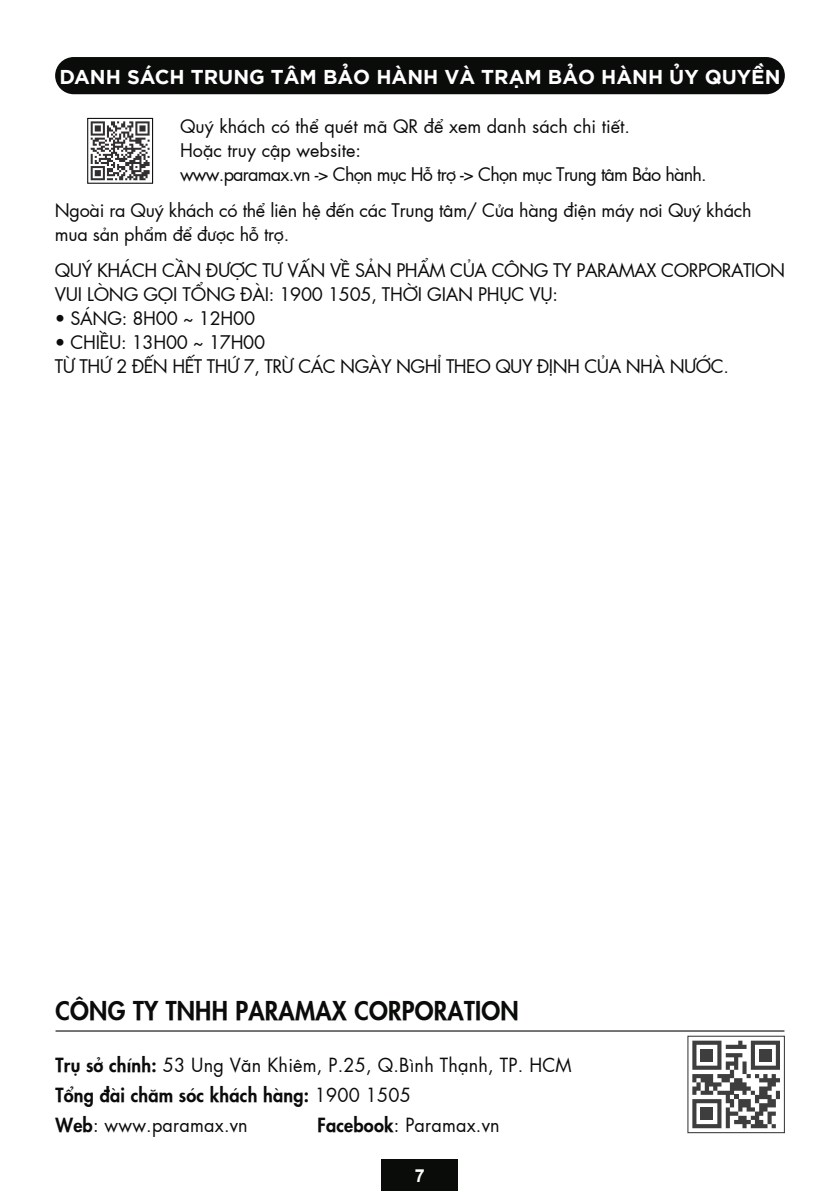
<style>
.page{position:relative;width:840px;height:1191px;background:#fff}
.page>*{position:absolute;margin:0;border:0;box-sizing:border-box;transform-origin:0 0}
.t1{font:800 25px "SFU Futura";letter-spacing:.01em;color:#0a0c0a;scale:.96 1}
.t2{font:700 20px "SVN Gotham";color:#fff}
.t3{font:18.6px/30px "SFU Futura";letter-spacing:.01em;color:#0a0c0a;scale:.96 1}
.t4{font:18px/24px "SFU Futura";letter-spacing:-.015em;color:#0b0c0b}
.t5{font:700 18px "Arial";color:#fff}
.s1{font-weight:800}
</style>
<div class="page">
<div style="left:382px;top:1159px;width:76px;height:32px;background:#0a0c0a"></div>
<svg style="left:692px;top:1040px;width:87px;height:88px"></svg>
<div style="left:700px;top:1049px;width:12px;height:12px;background:#3e3e3f"></div>
<div style="left:758px;top:1049px;width:13px;height:12px;background:#3e3e3f"></div>
<div style="left:700px;top:1107px;width:12px;height:12px;background:#3e3e3f"></div>
<div style="left:687px;top:1035px;width:97px;height:98px;border:1px solid #3e3e3f"></div>
<hr style="left:55px;top:1030px;width:729px;height:1px;background:#3e3e3f">
<div style="left:55px;top:57px;width:729px;height:37px;background:#0a0c0a;border-radius:19px"></div>
<div style="left:87px;top:118px;width:66px;height:66px;border:1px solid #0b0c0b"></div>
<svg style="left:91px;top:121px;width:58px;height:59px"></svg>
<p class="t2" style="left:59px;top:61px;width:722px">DANH SÁCH TRUNG TÂM BẢO HÀNH VÀ TRẠM BẢO HÀNH ỦY QUYỀN</p>
<p class="t4" style="left:180px;top:113px;width:528px">Quý khách có thể quét mã QR để xem danh sách chi tiết.<br>Hoặc truy cập website:<br>www.paramax.vn -&gt; Chọn mục Hỗ trợ -&gt; Chọn mục Trung tâm Bảo hành.</p>
<p class="t4" style="left:55px;top:197px;width:698px">Ngoài ra Quý khách có thể liên hệ đến các Trung tâm/ Cửa hàng điện máy nơi Quý khách mua sản phẩm để được hỗ trợ.</p>
<p class="t4" style="left:55px;top:257px;width:731px">QUÝ KHÁCH CẦN ĐƯỢC TƯ VẤN VỀ SẢN PHẨM CỦA CÔNG TY PARAMAX CORPORATION<br>VUI LÒNG GỌI TỔNG ĐÀI: 1900 1505, THỜI GIAN PHỤC VỤ:</p>
<p class="t4" style="left:55px;top:305px;width:202px">• SÁNG: 8H00 ~ 12H00</p>
<p class="t4" style="left:55px;top:329px;width:675px">• CHIỀU: 13H00 ~ 17H00<br>TỪ THỨ 2 ĐẾN HẾT THỨ 7, TRỪ CÁC NGÀY NGHỈ THEO QUY ĐỊNH CỦA NHÀ NƯỚC.</p>
<h1 class="t1" style="left:55px;top:990px;width:484px">CÔNG TY TNHH PARAMAX CORPORATION</h1>
<p class="t3" style="left:55px;top:1048px;width:539px"><span class="s1">Trụ sở chính:</span> 53 Ung Văn Khiêm, P.25, Q.Bình Thạnh, TP. HCM<br><span class="s1">Tổng đài chăm sóc khách hàng:</span> 1900 1505<br><span class="s1">Web</span>: www.paramax.vn</p>
<p class="t3" style="left:317px;top:1108px;width:191px"><span class="s1">Facebook</span>: Paramax.vn</p>
<p class="t5" style="left:415px;top:1163px;width:12px">7</p>
</div>
